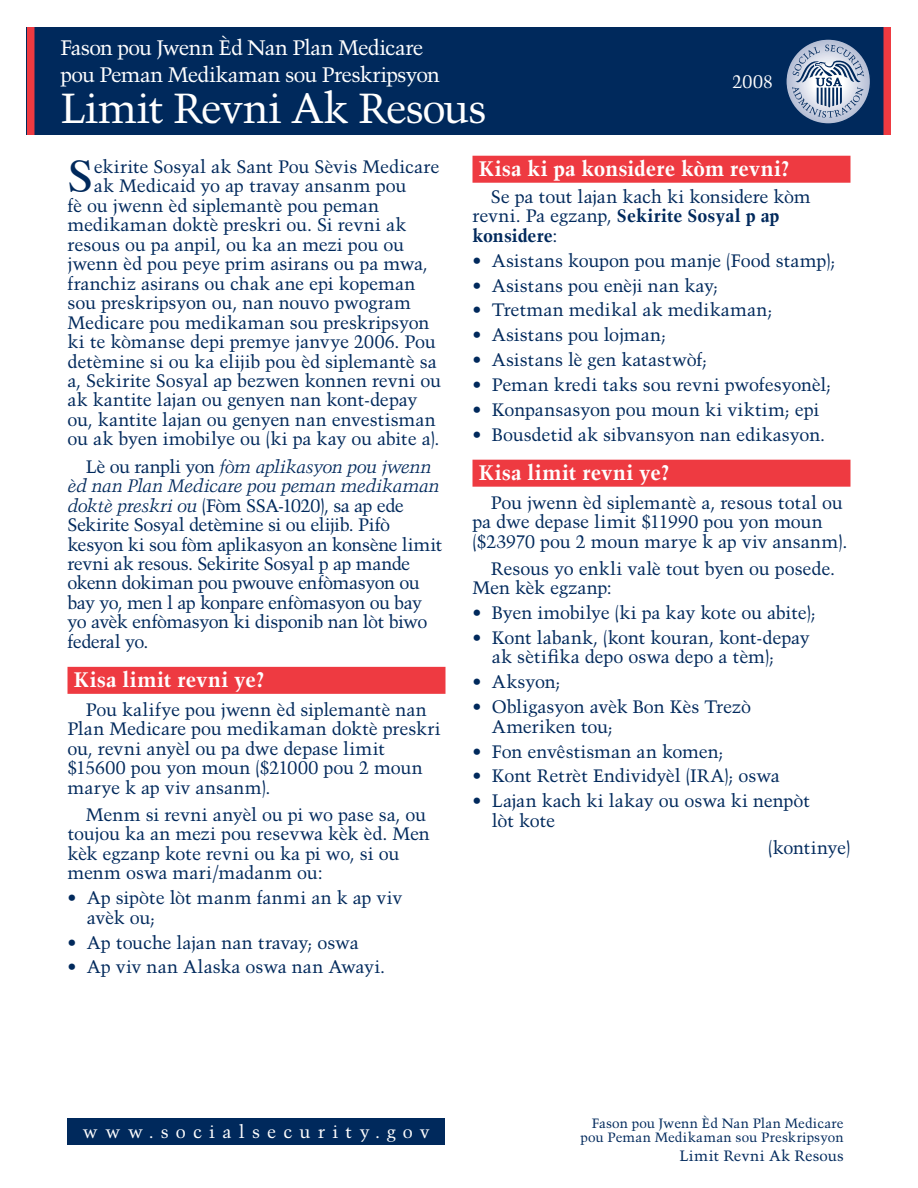
<style>
.page{position:relative;width:918px;height:1188px;background:#fff}
.page>*{position:absolute;margin:0;border:0;box-sizing:border-box;transform-origin:0 0}
.Intro{font:47.4px "VNI Times";color:#00295c}
.t1{font:42px "Trump Mediaeval";letter-spacing:-.03em;color:#fff}
.t2{font:21px/27px "Trump Mediaeval";letter-spacing:-.035em;color:#fff}
.Header_1_line{font:700 21px "Trump Mediaeval";letter-spacing:.005em;color:#fff}
.Paragraph{font:18px/19.5px "Trump Mediaeval";letter-spacing:-.015em;color:#00295c}
._1st_bullet_list{font:18px/19.5px "Trump Mediaeval";letter-spacing:-.005em;color:#00295c}
.Intro-2{font:18px "Trump Mediaeval";letter-spacing:-.005em;color:#00295c}
.Paragraph-2{font:700 18px/19.5px "Trump Mediaeval";color:#00295c}
.t3{font:18px "Trump Mediaeval";letter-spacing:.4em;color:#fff}
.t4{font:15px "Trump Mediaeval";letter-spacing:.01em;color:#00295c}
.t5{font:13.5px/13.5px "Trump Mediaeval";letter-spacing:.01em;color:#00295c;text-align:right}
.s1{font-style:italic}
.s2{font-weight:400}
</style>
<div class="page">
<div style="left:68px;top:1118px;width:378px;height:27px;background:#00295c"></div>
<div style="left:68px;top:667px;width:378px;height:27px;background:#ee3a41"></div>
<div style="left:472px;top:156px;width:378px;height:27px;background:#ee3a41"></div>
<div style="left:472px;top:460px;width:378px;height:27px;background:#ee3a41"></div>
<div style="left:27px;top:27px;width:864px;height:108px;background:#00295c"></div>
<svg style="left:786px;top:39px;width:85px;height:85px"></svg>
<svg style="left:792px;top:45px;width:72px;height:73px;background:#9dacc2"></svg>
<div style="left:27px;top:27px;width:7px;height:108px;background:#ee3a41"></div>
<div style="left:883px;top:27px;width:8px;height:108px;background:#ee3a41"></div>
<p class="t2" style="left:60px;top:34px;width:381px">Fason pou Jwenn Èd Nan Plan Medicare pou Peman Medikaman sou Preskripsyon</p>
<p class="t1" style="left:60px;top:83px;width:428px">Limit Revni Ak Resous</p>
<p class="t3" style="left:732px;top:71px;width:42px">2008</p>
<p class="Intro" style="left:68px;top:141px;width:28px">S</p>
<p class="Intro-2" style="left:94px;top:155px;width:347px">ekirite Sosyal ak Sant Pou Sèvis Medicare</p>
<p class="Intro-2" style="left:94px;top:175px;width:314px">ak Medicaid yo ap travay ansanm pou</p>
<p class="Intro-2" style="left:67px;top:194px;width:313px">fè ou jwenn èd siplemantè pou peman</p>
<p class="Intro-2" style="left:67px;top:214px;width:340px">medikaman doktè preskri ou. Si revni ak</p>
<p class="Intro-2" style="left:67px;top:233px;width:338px">resous ou pa anpil, ou ka an mezi pou ou</p>
<p class="Intro-2" style="left:67px;top:253px;width:362px">jwenn èd pou peye prim asirans ou pa mwa,</p>
<p class="Intro-2" style="left:67px;top:272px;width:350px">franchiz asirans ou chak ane epi kopeman</p>
<p class="Intro-2" style="left:67px;top:292px;width:345px">sou preskripsyon ou, nan nouvo pwogram</p>
<p class="Intro-2" style="left:67px;top:311px;width:363px">Medicare pou medikaman sou preskripsyon</p>
<p class="Intro-2" style="left:67px;top:331px;width:370px">ki te kòmanse depi premye janvye 2006. Pou</p>
<p class="Intro-2" style="left:67px;top:350px;width:371px">detèmine si ou ka elijib pou èd siplemantè sa</p>
<p class="Intro-2" style="left:67px;top:370px;width:375px">a, Sekirite Sosyal ap bezwen konnen revni ou</p>
<p class="Intro-2" style="left:67px;top:389px;width:351px">ak kantite lajan ou genyen nan kont-depay</p>
<p class="Intro-2" style="left:67px;top:409px;width:370px">ou, kantite lajan ou genyen nan envestisman</p>
<p class="Intro-2" style="left:67px;top:428px;width:374px">ou ak byen imobilye ou (ki pa kay ou abite a).</p>
<p class="Paragraph" style="left:67px;top:456px;width:377px;text-indent:18px">Lè ou ranpli yon <span class="s1">fòm aplikasyon pou jwenn èd nan Plan Medicare pou peman medikaman doktè preskri ou</span> (Fòm SSA-1020), sa ap ede Sekirite Sosyal detèmine si ou elijib. Pifò kesyon ki sou fòm aplikasyon an konsène limit revni ak resous. Sekirite Sosyal p ap mande okenn dokiman pou pwouve enfòmasyon ou bay yo, men l ap konpare enfòmasyon ou bay yo avèk enfòmasyon ki disponib nan lòt biwo federal yo.</p>
<p class="Header_1_line" style="left:74px;top:666px;width:192px">Kisa limit revni ye?</p>
<p class="Paragraph" style="left:68px;top:699px;width:375px;text-indent:18px">Pou kalifye pou jwenn èd siplemantè nan Plan Medicare pou medikaman doktè preskri ou, revni anyèl ou pa dwe depase limit $15600 pou yon moun ($21000 pou 2 moun marye k ap viv ansanm).</p>
<p class="Paragraph" style="left:68px;top:804px;width:364px;text-indent:18px">Menm si revni anyèl ou pi wo pase sa, ou toujou ka an mezi pou resevwa kèk èd. Men kèk egzanp kote revni ou ka pi wo, si ou menm oswa mari/madanm ou:</p>
<p class="_1st_bullet_list" style="left:87px;top:888px;width:317px;text-indent:-19px">• Ap sipòte lòt manm fanmi an k ap viv avèk ou;</p>
<p class="_1st_bullet_list" style="left:68px;top:932px;width:293px">• Ap touche lajan nan travay; oswa</p>
<p class="_1st_bullet_list" style="left:68px;top:957px;width:319px">• Ap viv nan Alaska oswa nan Awayi.</p>
<p class="Header_1_line" style="left:479px;top:155px;width:312px">Kisa ki pa konsidere kòm revni?</p>
<p class="Paragraph" style="left:491px;top:186px;width:322px">Se pa tout lajan kach ki konsidere kòm</p>
<p class="Paragraph-2" style="left:472px;top:206px;width:309px"><span class="s2">revni. Pa egzanp,</span> Sekirite Sosyal p ap konsidere<span class="s2">:</span></p>
<p class="_1st_bullet_list" style="left:472px;top:250px;width:364px">• Asistans koupon pou manje (Food stamp);</p>
<p class="_1st_bullet_list" style="left:472px;top:275px;width:247px">• Asistans pou enèji nan kay;</p>
<p class="_1st_bullet_list" style="left:472px;top:300px;width:301px">• Tretman medikal ak medikaman;</p>
<p class="_1st_bullet_list" style="left:472px;top:325px;width:195px">• Asistans pou lojman;</p>
<p class="_1st_bullet_list" style="left:472px;top:350px;width:236px">• Asistans lè gen katastwòf;</p>
<p class="_1st_bullet_list" style="left:472px;top:375px;width:360px">• Peman kredi taks sou revni pwofesyonèl;</p>
<p class="_1st_bullet_list" style="left:472px;top:400px;width:348px">• Konpansasyon pou moun ki viktim; epi</p>
<p class="_1st_bullet_list" style="left:472px;top:425px;width:354px">• Bousdetid ak sibvansyon nan edikasyon.</p>
<p class="Header_1_line" style="left:479px;top:459px;width:192px">Kisa limit revni ye?</p>
<p class="Paragraph" style="left:472px;top:492px;width:376px;text-indent:18px">Pou jwenn èd siplemantè a, resous total ou pa dwe depase limit $11990 pou yon moun ($23970 pou 2 moun marye k ap viv ansanm).</p>
<p class="Paragraph" style="left:472px;top:558px;width:364px;text-indent:18px">Resous yo enkli valè tout byen ou posede.<br>Men kèk egzanp:</p>
<p class="_1st_bullet_list" style="left:472px;top:603px;width:345px">• Byen imobilye (ki pa kay kote ou abite);</p>
<p class="_1st_bullet_list" style="left:492px;top:628px;width:319px;text-indent:-19px">• Kont labank, (kont kouran, kont-depay ak sètifika depo oswa depo a tèm);</p>
<p class="_1st_bullet_list" style="left:473px;top:672px;width:90px">• Aksyon;</p>
<p class="_1st_bullet_list" style="left:492px;top:697px;width:261px;text-indent:-19px">• Obligasyon avèk Bon Kès Trezò<br>Ameriken tou;</p>
<p class="_1st_bullet_list" style="left:472px;top:741px;width:253px">• Fon envêstisman an komen;</p>
<p class="_1st_bullet_list" style="left:472px;top:766px;width:309px">• Kont Retrèt Endividyèl (IRA); oswa</p>
<p class="_1st_bullet_list" style="left:492px;top:791px;width:320px;text-indent:-19px">• Lajan kach ki lakay ou oswa ki nenpòt lòt kote</p>
<p class="Paragraph" style="left:768px;top:838px;width:84px">(kontinye)</p>
<p class="t3" style="left:83px;top:1121px;width:348px">www.socialsecurity.gov</p>
<p class="t5" style="left:581px;top:1117px;width:265px">Fason pou Jwenn Èd Nan Plan Medicare pou Peman Medikaman sou Preskripsyon</p>
<p class="t4" style="left:680px;top:1146px;width:166px">Limit Revni Ak Resous</p>
</div>
